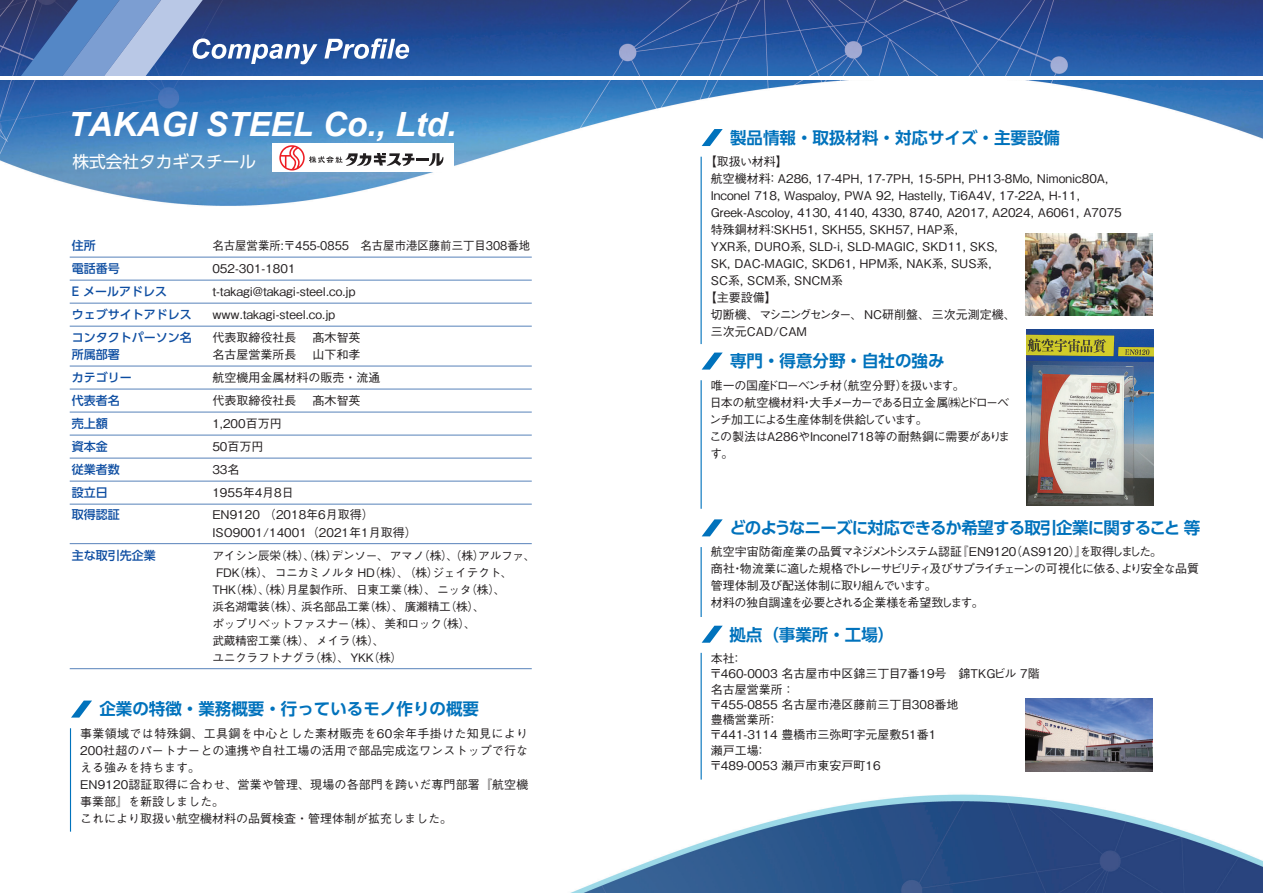
<style>
.page{position:relative;width:1263px;height:893px;background:#fff}
.page>*{position:absolute;margin:0;border:0;box-sizing:border-box;transform-origin:0 0}
.t1{font:italic 700 33.45px "Arial";color:#fff}
.t2{font:16.65px "UD Shin Go Pro";color:#fff}
.t3{font:700 16.5px "UD Shin Go Pro De";color:#0072bc}
.t4{font:700 16.5px "UD Shin Go Pro De";letter-spacing:-.055em;color:#0072bc}
.t5{font:500 12px/23px "Gothic BBB Pro";color:#231f20}
.t6{font:500 12px/17px "Gothic BBB Pro";letter-spacing:-.06em;color:#231f20}
.t7{font:500 12px/23px "Gothic BBB Pro";color:#231f20;scale:.95 1}
.t8{font:500 12px/17px "Gothic BBB Pro";letter-spacing:-.035em;color:#231f20}
.t9{font:500 12px/23px "UD Shin Go Pro";color:#0d4da1}
.t10{font:500 11.7px "Gothic BBB Pro";letter-spacing:-.025em;color:#231f20}
</style>
<div class="page">
<img style="left:0;top:0;width:1263px;height:893px">
<svg style="left:20px;top:0;width:389px;height:76px;background:#506fa9"></svg>
<hr style="left:0;top:76px;width:1263px;height:4px;background:#fff">
<hr style="left:70px;top:280px;width:462px;height:1px;background:#5782ba">
<hr style="left:70px;top:257px;width:462px;height:1px;background:#5782ba">
<hr style="left:70px;top:303px;width:462px;height:1px;background:#5782ba">
<hr style="left:70px;top:326px;width:462px;height:1px;background:#5782ba">
<hr style="left:70px;top:366px;width:462px;height:1px;background:#5782ba">
<hr style="left:70px;top:389px;width:462px;height:1px;background:#5782ba">
<hr style="left:70px;top:412px;width:462px;height:1px;background:#5782ba">
<hr style="left:70px;top:435px;width:462px;height:1px;background:#5782ba">
<hr style="left:70px;top:458px;width:462px;height:1px;background:#5782ba">
<hr style="left:70px;top:481px;width:462px;height:1px;background:#5782ba">
<hr style="left:70px;top:504px;width:462px;height:1px;background:#5782ba">
<hr style="left:70px;top:543px;width:462px;height:1px;background:#5782ba">
<hr style="left:70px;top:668px;width:462px;height:1px;background:#5782ba">
<svg style="left:702px;top:129px;width:21px;height:17px"></svg>
<hr style="left:700px;top:157px;width:2px;height:187px;background:#0072bc">
<svg style="left:702px;top:353px;width:21px;height:17px"></svg>
<hr style="left:700px;top:380px;width:2px;height:129px;background:#0072bc">
<svg style="left:702px;top:519px;width:21px;height:17px"></svg>
<hr style="left:700px;top:547px;width:2px;height:70px;background:#0072bc">
<svg style="left:71px;top:701px;width:21px;height:17px"></svg>
<hr style="left:70px;top:728px;width:1px;height:104px;background:#0072bc">
<svg style="left:702px;top:626px;width:21px;height:17px"></svg>
<hr style="left:701px;top:653px;width:1px;height:127px;background:#0072bc">
<img style="left:1025px;top:699px;width:127px;height:73px">
<img style="left:1026px;top:330px;width:127px;height:176px">
<img style="left:1025px;top:234px;width:128px;height:82px">
<div style="left:272px;top:144px;width:181px;height:28px;background:#fff"></div>
<svg style="left:279px;top:145px;width:164px;height:26px"></svg>
<h1 class="t1" style="left:68px;top:102px;width:390px">TAKAGI STEEL Co., Ltd.</h1>
<h2 class="t2" style="left:72px;top:148px;width:185px">株式会社タカギスチール</h2>
<p class="t9" style="left:72px;top:234px;width:121px">住所<br>電話番号<br>E メールアドレス<br>ウェブサイトアドレスコンタクトパーソン名</p>
<p class="t9" style="left:72px;top:342px;width:61px">所属部署カテゴリー代表者名売上額<br>資本金<br>従業者数設立日<br>取得認証</p>
<p class="t9" style="left:72px;top:543px;width:85px">主な取引先企業</p>
<p class="t7" style="left:212px;top:232px;width:336px">名古屋営業所:〒455-0855　名古屋市港区藤前三丁目308番地<br>052-301-1801<br>t-takagi@takagi-steel.co.jp<br>www.takagi-steel.co.jp<br>代表取締役社長 　髙木智英</p>
<p class="t5" style="left:212px;top:341px;width:169px">名古屋営業所長 　山下和孝<br>航空機用金属材料の販売・流通代表取締役社長 　髙木智英<br>1,200百万円<br>50百万円<br>33名<br>1955年4月8日<br>EN9120 （2018年6月取得）</p>
<p class="t5" style="left:212px;top:519px;width:206px">ISO9001/14001（2021年1月取得）</p>
<p class="t10" style="left:212px;top:546px;width:325px">アイシン辰栄（株）、（株）デンソー、 アマノ（株）、（株）アルファ、</p>
<p class="t10" style="left:216px;top:563px;width:298px">FDK（株）、 コニカミノルタ HD（株）、（株）ジェイテクト、</p>
<p class="t10" style="left:212px;top:580px;width:295px">THK（株）、（株）月星製作所、 日東工業（株）、 ニッタ（株）、</p>
<p class="t10" style="left:212px;top:597px;width:279px">浜名湖電装（株）、浜名部品工業（株）、 廣瀨精工（株）、　</p>
<p class="t10" style="left:212px;top:614px;width:265px">ポップリベットファスナー（株）、 美和ロック（株）、</p>
<p class="t10" style="left:212px;top:631px;width:174px">武蔵精密工業（株）、 メイラ（株）、</p>
<p class="t10" style="left:212px;top:648px;width:191px">ユニクラフトナグラ（株）、 YKK（株）</p>
<h3 class="t3" style="left:99px;top:695px;width:381px">企業の特徴・業務概要・行っているモノ作りの概要</h3>
<p class="t5" style="left:80px;top:723px;width:450px;line-height:17px">事業領域では特殊鋼、工具鋼を中心とした素材販売を60余年手掛けた知見により<br>200社超のパートナーとの連携や自社工場の活用で部品完成迄ワンストップで行なえる強みを持ちます。<br>EN9120認証取得に合わせ、営業や管理、現場の各部門を跨いだ専門部署『航空機事業部』を新設しました。<br>これにより取扱い航空機材料の品質検査・管理体制が拡充しました。</p>
<h3 class="t3" style="left:730px;top:125px;width:332px">製品情報・取扱材料・対応サイズ・主要設備</h3>
<p class="t5" style="left:705px;top:148px;width:90px">【取扱い材料】　</p>
<p class="t5" style="left:711px;top:165px;width:399px">航空機材料：A286, 17-4PH, 17-7PH, 15-5PH, PH13-8Mo, Nimonic80A,</p>
<p class="t5" style="left:711px;top:182px;width:370px">Inconel 718, Waspaloy, PWA 92, Hastelly, Ti6A4V, 17-22A, H-11,</p>
<p class="t5" style="left:711px;top:199px;width:412px">Greek-Ascoloy, 4130, 4140, 4330, 8740, A2017, A2024, A6061, A7075</p>
<p class="t5" style="left:711px;top:216px;width:249px">特殊鋼材料：SKH51, SKH55, SKH57, HAP系,</p>
<p class="t5" style="left:711px;top:233px;width:288px">YXR系, DURO系, SLD-i, SLD-MAGIC, SKD11, SKS,</p>
<p class="t5" style="left:711px;top:251px;width:282px">SK, DAC-MAGIC, SKD61, HPM系, NAK系, SUS系,</p>
<p class="t5" style="left:711px;top:268px;width:134px">SC系, SCM系, SNCM系</p>
<p class="t5" style="left:705px;top:285px;width:74px">【主要設備】</p>
<p class="t5" style="left:711px;top:302px;width:307px">切断機、 マシニングセンター、 NC研削盤、 三次元測定機、</p>
<p class="t5" style="left:711px;top:319px;width:110px">三次元CAD/CAM　</p>
<h3 class="t3" style="left:730px;top:347px;width:216px">専門・得意分野・自社の強み</h3>
<p class="t8" style="left:709px;top:375px;width:302px">唯一の国産ドローベンチ材（航空分野）を扱います。<br>日本の航空機材料・大手メーカーである日立金属㈱とドローベンチ加工による生産体制を供給しています。<br>この製法はA286やInconel718等の耐熱鋼に需要があります。</p>
<h3 class="t4" style="left:729px;top:514px;width:472px">どのようなニーズに対応できるか希望する取引企業に関すること 等</h3>
<p class="t6" style="left:711px;top:542px;width:490px">航空宇宙防衛産業の品質マネジメントシステム認証『EN9120（AS9120）』を取得しました。<br>商社・物流業に適した規格でトレーサビリティ及びサプライチェーンの可視化に依る、より安全な品質管理体制及び配送体制に取り組んでいます。<br>材料の独自調達を必要とされる企業様を希望致します。</p>
<h3 class="t3" style="left:729px;top:621px;width:166px">拠点（事業所・工場）</h3>
<p class="t5" style="left:710px;top:649px;width:331px;line-height:15.3px">本社：<br>〒460-0003 名古屋市中区錦三丁目7番19号　錦TKGビル 7階名古屋営業所 ：<br>〒455-0855 名古屋市港区藤前三丁目308番地<br>豊橋営業所：<br>〒441-3114 豊橋市三弥町字元屋敷51番1<br>瀬戸工場：<br>〒489-0053 瀬戸市東安戸町16</p>
</div>
